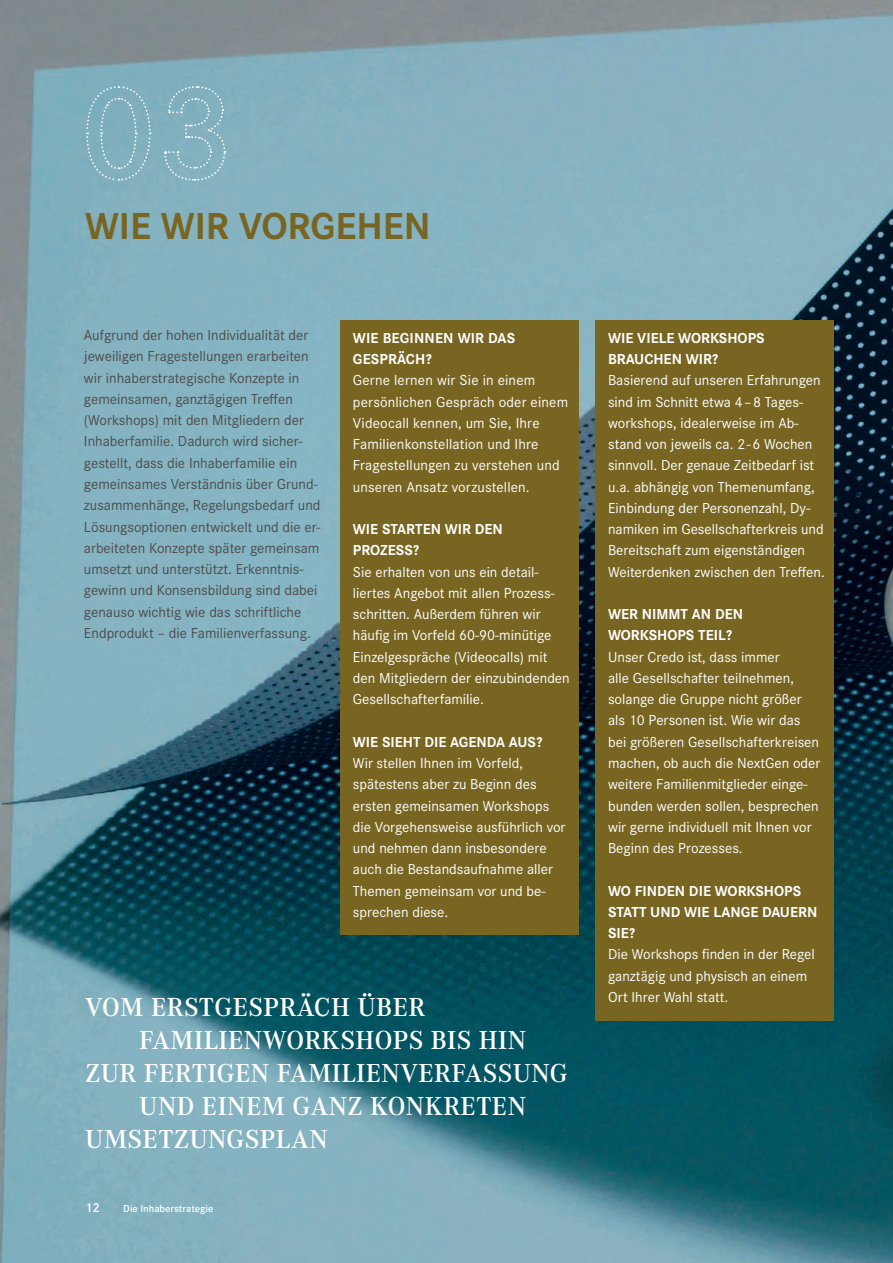
<style>
.page{position:relative;width:893px;height:1263px;background:#fff}
.page>*{position:absolute;margin:0;border:0;box-sizing:border-box;transform-origin:0 0}
.t1{font:700 39px "Corporate S";color:#786522}
.t2{font:600 27px "Corporate A";letter-spacing:.015em;color:#fff}
.t3{font:15px/21.3px "Corporate S";color:#fff}
.t4{font:15px/21.3px "Corporate S";color:#4b4c4d}
.t5{font:700 15px/21.3px "Corporate S";color:#fff}
.t6{font:600 13.5px "Corporate S";color:#fff}
.t7{font:600 10.5px "Corporate S";color:#fff}
</style>
<div class="page">
<img style="left:0;top:0;width:893px;height:1263px">
<div style="left:340px;top:320px;width:238px;height:614px;background:#786522"></div>
<div style="left:595px;top:320px;width:238px;height:700px;background:#786522"></div>
<svg style="left:85px;top:85px;width:67px;height:97px;background:#85b2bf"></svg>
<svg style="left:163px;top:85px;width:63px;height:97px;background:#88b4c1"></svg>
<h1 class="t1" style="left:85px;top:199px;width:347px">WIE WIR VORGEHEN</h1>
<p class="t4" style="left:84px;top:324px;width:238px">Aufgrund der hohen Individualität der jeweiligen Fragestellungen erarbeiten wir inhaberstrategische Konzepte in gemeinsamen, ganztägigen Treffen (Workshops) mit den Mitgliedern der Inhaberfamilie. Dadurch wird sicher&shy;gestellt, dass die Inhaberfamilie ein gemeinsames Verständnis über Grund&shy;zusammenhänge, Regelungsbedarf und Lösungsoptionen entwickelt und die er&shy;arbeiteten Konzepte später gemeinsam umsetzt und unterstützt. Erkenntnis&shy;gewinn und Konsensbildung sind dabei genauso wichtig wie das schriftliche Endprodukt – die Familienverfassung.</p>
<p class="t5" style="left:353px;top:327px;width:164px">WIE BEGINNEN WIR DAS<br>GESPRÄCH?</p>
<p class="t3" style="left:353px;top:369px;width:217px">Gerne lernen wir Sie in einem persönlichen Gespräch oder einem<br>Videocall kennen, um Sie, Ihre<br>Familienkonstellation und Ihre<br>Fragestellungen zu verstehen und unseren Ansatz vorzustellen.</p>
<p class="t5" style="left:353px;top:518px;width:151px">WIE STARTEN WIR DEN<br>PROZESS?</p>
<p class="t3" style="left:353px;top:560px;width:218px">Sie erhalten von uns ein detail&shy;liertes Angebot mit allen Prozess&shy;schritten. Außerdem führen wir häufig im Vorfeld 60-90-minütige Einzelgespräche (Videocalls) mit den Mitgliedern der einzubindenden Gesellschafterfamilie.</p>
<p class="t5" style="left:353px;top:731px;width:191px">WIE SIEHT DIE AGENDA AUS?</p>
<p class="t3" style="left:353px;top:752px;width:214px">Wir stellen Ihnen im Vorfeld, spätestens aber zu Beginn des ersten gemeinsamen Workshops die Vorgehensweise ausführlich vor und nehmen dann insbesondere auch die Bestandsaufnahme aller<br>Themen gemeinsam vor und be&shy;sprechen diese.</p>
<h2 class="t2" style="left:85px;top:989px;width:342px">VOM ERSTGESPRÄCH ÜBER</h2>
<h2 class="t2" style="left:139px;top:1022px;width:388px">FAMILIENWORKSHOPS BIS HIN</h2>
<h2 class="t2" style="left:85px;top:1055px;width:484px">ZUR FERTIGEN FAMILIENVERFASSUNG</h2>
<h2 class="t2" style="left:139px;top:1088px;width:388px">UND EINEM GANZ KONKRETEN</h2>
<h2 class="t2" style="left:85px;top:1121px;width:244px">UMSETZUNGSPLAN</h2>
<p class="t6" style="left:85px;top:1198px;width:16px">12</p>
<p class="t7" style="left:123px;top:1201px;width:91px">Die Inhaberstrategie</p>
<p class="t5" style="left:608px;top:327px;width:158px">WIE VIELE WORKSHOPS<br>BRAUCHEN WIR?</p>
<p class="t3" style="left:608px;top:369px;width:218px">Basierend auf unseren Erfahrungen sind im Schnitt etwa 4 – 8 Tages&shy;workshops, idealerweise im Ab&shy;stand von jeweils ca. 2-6 Wochen sinnvoll. Der genaue Zeitbedarf ist u.a. abhängig von Themenumfang, Einbindung der Personenzahl, Dy&shy;namiken im Gesellschafterkreis und Bereitschaft zum eigenständigen Weiterdenken zwischen den Treffen.</p>
<p class="t5" style="left:608px;top:603px;width:136px">WER NIMMT AN DEN<br>WORKSHOPS TEIL?</p>
<p class="t3" style="left:608px;top:645px;width:214px">Unser Credo ist, dass immer<br>alle Gesellschafter teilnehmen, solange die Gruppe nicht größer als 10 Personen ist. Wie wir das bei größeren Gesellschafterkreisen machen, ob auch die NextGen oder weitere Familienmitglieder einge&shy;bunden werden sollen, besprechen wir gerne individuell mit Ihnen vor<br>Beginn des Prozesses.</p>
<p class="t5" style="left:608px;top:879px;width:211px">WO FINDEN DIE WORKSHOPS<br>STATT UND WIE LANGE DAUERN<br>SIE?</p>
<p class="t3" style="left:608px;top:943px;width:208px">Die Workshops finden in der Regel ganztägig und physisch an einem<br>Ort Ihrer Wahl statt.</p>
</div>
